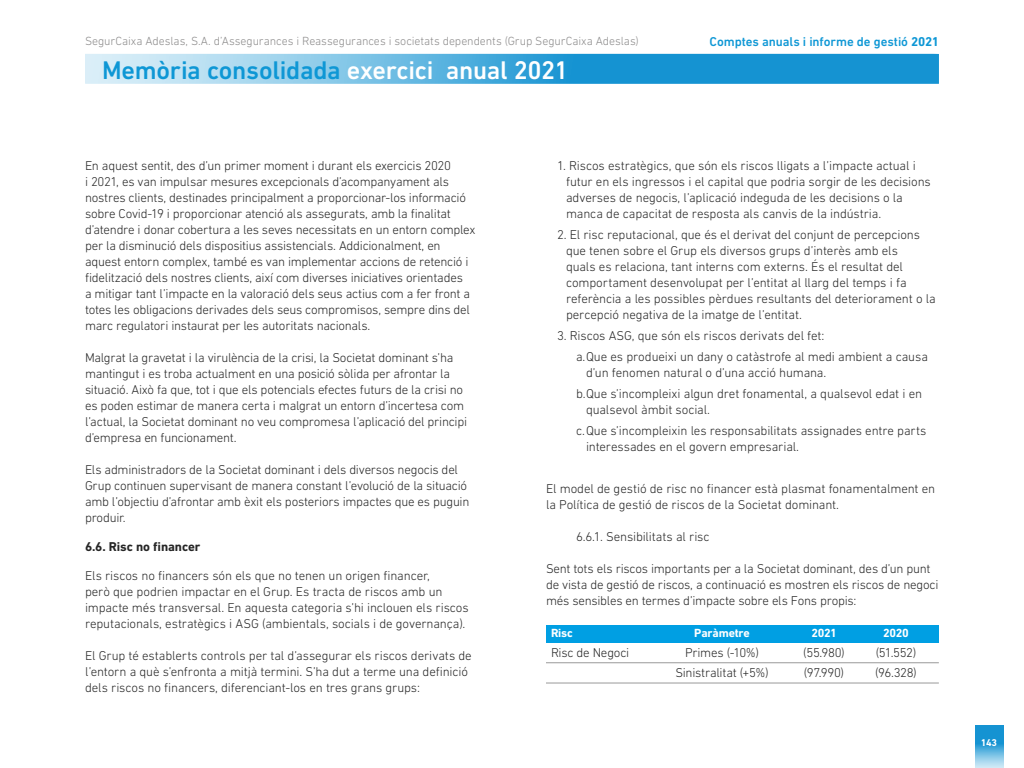
<style>
.page{position:relative;width:1024px;height:768px;background:#fff}
.page>*{position:absolute;margin:0;border:0;box-sizing:border-box;transform-origin:0 0}
.t1{font:500 26px "DIN Next LT Pro";letter-spacing:-.01em;color:#0e97d5}
.t2{font:300 13px/16px "DIN Next LT Pro";letter-spacing:-.015em;color:#262626}
.t3{font:500 13px "DIN Next LT Pro";letter-spacing:-.005em;color:#0e97d5}
.t4{font:700 13px "DIN Next LT Pro";letter-spacing:-.005em;color:#262626}
.t5{font:300 12px "DIN Next LT Pro";letter-spacing:-.005em;color:#8c8b8b}
.t6{font:700 12px "DIN Next LT Pro";letter-spacing:-.015em;color:#fff}
.t7{font:700 10px "DIN Next LT Pro";color:#fff}
.s1{font-weight:700}
.s2{color:#fff}
</style>
<div class="page">
<svg style="left:85px;top:54px;width:854px;height:30px;background:#56b1de"></svg>
<img style="left:975px;top:725px;width:28px;height:43px">
<div style="left:546px;top:625px;width:393px;height:17px;background:#009fe3"></div>
<hr style="left:546px;top:663px;width:393px;height:1px;background:#999">
<hr style="left:546px;top:683px;width:393px;height:1px;background:#999">
<p class="t5" style="left:85px;top:34px;width:555px">SegurCaixa Adeslas, S.A. d’Assegurances i Reassegurances i societats dependents (Grup SegurCaixa Adeslas)</p>
<p class="t3" style="left:710px;top:34px;width:231px">Comptes anuals i informe de gestió <span class="s1">2021</span></p>
<h1 class="t1" style="left:102px;top:55px;width:468px">Memòria consolidada <span class="s2">exercici anual 2021</span></h1>
<p class="t2" style="left:85px;top:158px;width:392px">En aquest sentit, des d’un primer moment i durant els exercicis 2020<br>i 2021, es van impulsar mesures excepcionals d’acompanyament als nostres clients, destinades principalment a proporcionar-los informació sobre Covid-19 i proporcionar atenció als assegurats, amb la finalitat d’atendre i donar cobertura a les seves necessitats en un entorn complex per la disminució dels dispositius assistencials. Addicionalment, en aquest entorn complex, també es van implementar accions de retenció i fidelització dels nostres clients, així com diverses iniciatives orientades<br>a mitigar tant l’impacte en la valoració dels seus actius com a fer front a totes les obligacions derivades dels seus compromisos, sempre dins del marc regulatori instaurat per les autoritats nacionals.</p>
<p class="t2" style="left:85px;top:350px;width:384px">Malgrat la gravetat i la virulència de la crisi, la Societat dominant s’ha mantingut i es troba actualment en una posició sòlida per afrontar la situació. Això fa que, tot i que els potencials efectes futurs de la crisi no es poden estimar de manera certa i malgrat un entorn d’incertesa com l’actual, la Societat dominant no veu compromesa l’aplicació del principi d’empresa en funcionament.</p>
<p class="t2" style="left:85px;top:462px;width:386px">Els administradors de la Societat dominant i dels diversos negocis del Grup continuen supervisant de manera constant l’evolució de la situació amb l’objectiu d’afrontar amb èxit els posteriors impactes que es puguin produir.</p>
<p class="t4" style="left:85px;top:539px;width:117px">6.6. Risc no financer</p>
<p class="t2" style="left:85px;top:568px;width:385px">Els riscos no financers són els que no tenen un origen financer,<br>però que podrien impactar en el Grup. Es tracta de riscos amb un impacte més transversal. En aquesta categoria s’hi inclouen els riscos reputacionals, estratègics i ASG (ambientals, socials i de governança).</p>
<p class="t2" style="left:85px;top:648px;width:388px">El Grup té establerts controls per tal d’assegurar els riscos derivats de l’entorn a què s’enfronta a mitjà termini. S’ha dut a terme una definició dels riscos no financers, diferenciant-los en tres grans grups:</p>
<p class="t2" style="left:566px;top:158px;width:366px;text-indent:-9px">1. Riscos estratègics, que són els riscos lligats a l’impacte actual i futur en els ingressos i el capital que podria sorgir de les decisions adverses de negocis, l’aplicació indeguda de les decisions o la manca de capacitat de resposta als canvis de la indústria.</p>
<p class="t2" style="left:566px;top:227px;width:371px;text-indent:-9px">2. El risc reputacional, que és el derivat del conjunt de percepcions que tenen sobre el Grup els diversos grups d’interès amb els<br>quals es relaciona, tant interns com externs. És el resultat del comportament desenvolupat per l’entitat al llarg del temps i fa referència a les possibles pèrdues resultants del deteriorament o la percepció negativa de la imatge de l’entitat.</p>
<p class="t2" style="left:576px;top:325px;width:353px;line-height:21px;text-indent:-19px">3. Riscos ASG, que són els riscos derivats del fet:<br>a.Que es produeixi un dany o catàstrofe al medi ambient a causa</p>
<p class="t2" style="left:576px;top:362px;width:348px;line-height:21px;text-indent:10px">d’un fenomen natural o d’una acció humana.<br>b.Que s’incompleixi algun dret fonamental, a qualsevol edat i en</p>
<p class="t2" style="left:576px;top:399px;width:352px;line-height:21px;text-indent:10px">qualsevol àmbit social.<br>c.Que s’incompleixin les responsabilitats assignades entre parts</p>
<p class="t2" style="left:586px;top:439px;width:215px">interessades en el govern empresarial.</p>
<p class="t2" style="left:546px;top:481px;width:391px">El model de gestió de risc no financer està plasmat fonamentalment en la Política de gestió de riscos de la Societat dominant.</p>
<p class="t2" style="left:576px;top:529px;width:135px">6.6.1. Sensibilitats al risc</p>
<p class="t2" style="left:546px;top:561px;width:394px">Sent tots els riscos importants per a la Societat dominant, des d’un punt de vista de gestió de riscos, a continuació es mostren els riscos de negoci més sensibles en termes d’impacte sobre els Fons propis:</p>
<p class="t6" style="left:551px;top:626px;width:23px">Risc</p>
<p class="t6" style="left:694px;top:626px;width:57px">Paràmetre</p>
<p class="t6" style="left:811px;top:626px;width:27px">2021</p>
<p class="t6" style="left:883px;top:626px;width:27px">2020</p>
<p class="t2" style="left:551px;top:645px;width:80px">Risc de Negoci</p>
<p class="t2" style="left:685px;top:645px;width:75px">Primes (-10%)</p>
<p class="t2" style="left:803px;top:645px;width:43px">(55.980)</p>
<p class="t2" style="left:876px;top:645px;width:42px">(51.552)</p>
<p class="t2" style="left:676px;top:665px;width:95px">Sinistralitat (+5%)</p>
<p class="t2" style="left:804px;top:665px;width:42px">(97.990)</p>
<p class="t2" style="left:875px;top:665px;width:43px">(96.328)</p>
<p class="t7" style="left:981px;top:737px;width:18px">143</p>
</div>
